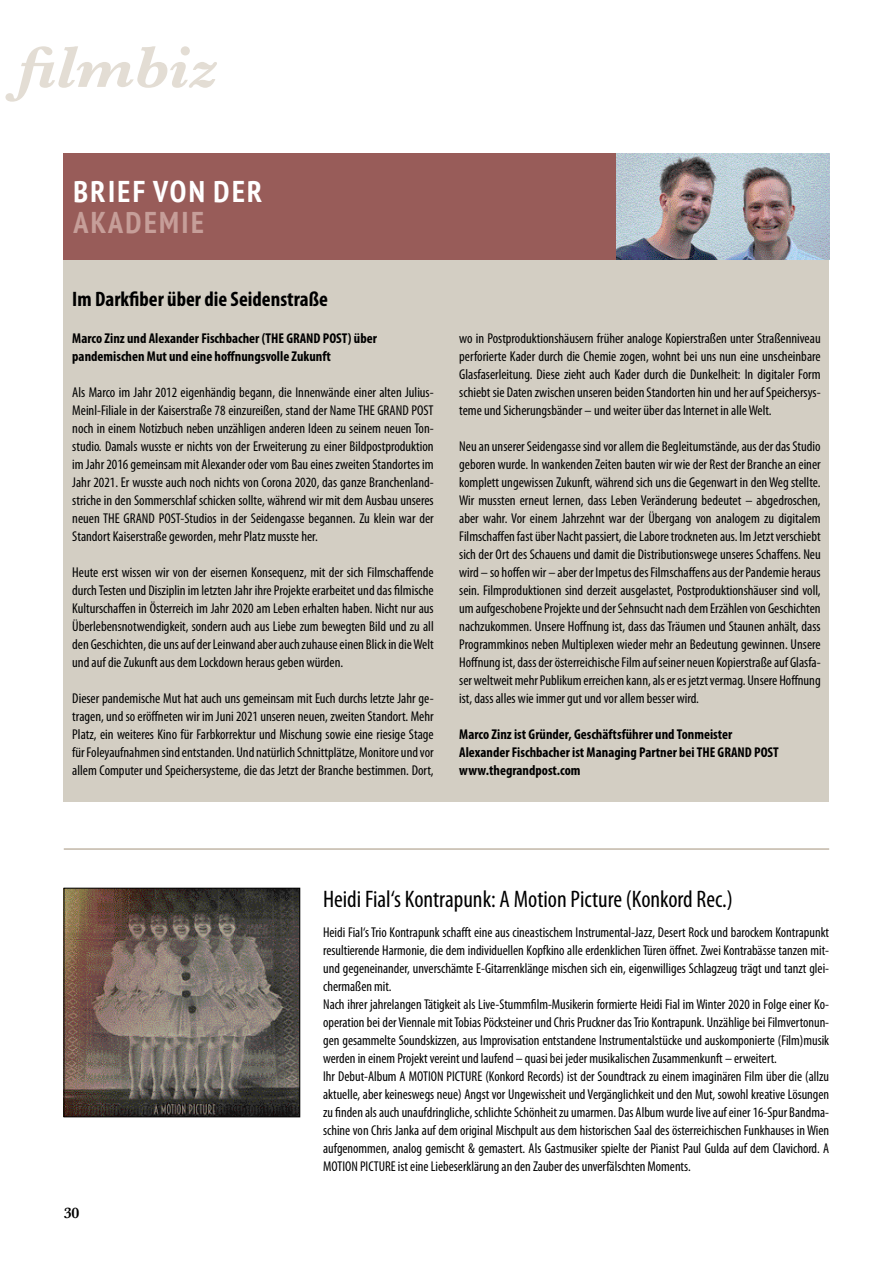
<style>
.page{position:relative;width:893px;height:1263px;background:#fff}
.page>*{position:absolute;margin:0;border:0;box-sizing:border-box;transform-origin:0 0}
.t1{font:italic 700 60px "Baskerville";color:#e3ddd4}
.t2{font:700 condensed 30px "PT Sans";letter-spacing:.08em;color:#fff}
.t3{font:700 condensed 30px "PT Sans";letter-spacing:.08em;color:#c69e99}
.t4{font:condensed 24px "Myriad Pro";color:#000}
.t5{font:700 condensed 21px "Myriad Pro";color:#000}
.t6{font:600 15.75px "Baskerville";color:#000}
.t7{font:condensed 14.25px/18px "Myriad Pro";color:#000;text-align:justify}
.t8{font:700 condensed 14.25px/18px "Myriad Pro";color:#000}
</style>
<div class="page">
<div style="left:64px;top:185px;width:765px;height:616px;background:#d3cec3"></div>
<div style="left:64px;top:153px;width:736px;height:106px;background:#985c59"></div>
<img style="left:617px;top:153px;width:212px;height:106px">
<img style="left:66px;top:890px;width:232px;height:225px">
<div style="left:64px;top:888px;width:236px;height:229px;border:1px solid #000"></div>
<hr style="left:64px;top:849px;width:765px;height:1px;background:#a3937b">
<h1 class="t1" style="left:17px;top:26px;width:202px">filmbiz</h1>
<h2 class="t2" style="left:73px;top:172px;width:190px">BRIEF VON DER</h2>
<h2 class="t3" style="left:73px;top:202px;width:132px">AKADEMIE</h2>
<h3 class="t5" style="left:72px;top:287px;width:257px">Im Darkfiber über die Seidenstraße</h3>
<p class="t8" style="left:72px;top:329px;width:306px">Marco Zinz und Alexander Fischbacher (THE GRAND POST) über pandemischen Mut und eine hoffnungsvolle Zukunft</p>
<p class="t7" style="left:72px;top:383px;width:363px">Als Marco im Jahr 2012 eigenhändig begann, die Innenwände einer alten Julius-Meinl-Filiale in der Kaiserstraße 78 einzureißen, stand der Name THE GRAND POST noch in einem Notizbuch neben unzähligen anderen Ideen zu seinem neuen Ton&shy;studio. Damals wusste er nichts von der Erweiterung zu einer Bildpostproduktion im Jahr 2016 gemeinsam mit Alexander oder vom Bau eines zweiten Standortes im Jahr 2021. Er wusste auch noch nichts von Corona 2020, das ganze Branchenland&shy;striche in den Sommerschlaf schicken sollte, während wir mit dem Ausbau unseres neuen THE GRAND POST-Studios in der Seidengasse begannen. Zu klein war der Standort Kaiserstraße geworden, mehr Platz musste her.</p>
<p class="t7" style="left:72px;top:563px;width:363px">Heute erst wissen wir von der eisernen Konsequenz, mit der sich Filmschaffende durch Testen und Disziplin im letzten Jahr ihre Projekte erarbeitet und das filmische Kulturschaffen in Österreich im Jahr 2020 am Leben erhalten haben. Nicht nur aus Überlebensnotwendigkeit, sondern auch aus Liebe zum bewegten Bild und zu all den Geschichten, die uns auf der Leinwand aber auch zuhause einen Blick in die Welt und auf die Zukunft aus dem Lockdown heraus geben würden.</p>
<p class="t7" style="left:72px;top:689px;width:363px">Dieser pandemische Mut hat auch uns gemeinsam mit Euch durchs letzte Jahr ge&shy;tragen, und so eröffneten wir im Juni 2021 unseren neuen, zweiten Standort. Mehr Platz, ein weiteres Kino für Farbkorrektur und Mischung sowie eine riesige Stage für Foleyaufnahmen sind entstanden. Und natürlich Schnittplätze, Monitore und vor allem Computer und Speichersysteme, die das Jetzt der Branche bestimmen. Dort,</p>
<p class="t7" style="left:459px;top:329px;width:363px">wo in Postproduktionshäusern früher analoge Kopierstraßen unter Straßenniveau perforierte Kader durch die Chemie zogen, wohnt bei uns nun eine unscheinbare Glasfaserleitung. Diese zieht auch Kader durch die Dunkelheit: In digitaler Form schiebt sie Daten zwischen unseren beiden Standorten hin und her auf Speichersys&shy;teme und Sicherungsbänder – und weiter über das Internet in alle Welt.</p>
<p class="t7" style="left:459px;top:437px;width:363px">Neu an unserer Seidengasse sind vor allem die Begleitumstände, aus der das Studio geboren wurde. In wankenden Zeiten bauten wir wie der Rest der Branche an einer komplett ungewissen Zukunft, während sich uns die Gegenwart in den Weg stellte.<br>Wir mussten erneut lernen, dass Leben Veränderung bedeutet – abgedroschen, aber wahr. Vor einem Jahrzehnt war der Übergang von analogem zu digitalem Filmschaffen fast über Nacht passiert, die Labore trockneten aus. Im Jetzt verschiebt sich der Ort des Schauens und damit die Distributionswege unseres Schaffens. Neu wird – so hoffen wir – aber der Impetus des Filmschaffens aus der Pandemie heraus sein. Filmproduktionen sind derzeit ausgelastet, Postproduktionshäuser sind voll, um aufgeschobene Projekte und der Sehnsucht nach dem Erzählen von Geschichten nachzukommen. Unsere Hoffnung ist, dass das Träumen und Staunen anhält, dass Programmkinos neben Multiplexen wieder mehr an Bedeutung gewinnen. Unsere Hoffnung ist, dass der österreichische Film auf seiner neuen Kopierstraße auf Glasfa&shy;ser weltweit mehr Publikum erreichen kann, als er es jetzt vermag. Unsere Hoffnung ist, dass alles wie immer gut und vor allem besser wird.</p>
<p class="t8" style="left:459px;top:725px;width:321px">Marco Zinz ist Gründer, Geschäftsführer und Tonmeister<br>Alexander Fischbacher ist Managing Partner bei THE GRAND POST www.thegrandpost.com</p>
<p class="t6" style="left:64px;top:1201px;width:17px">30</p>
<h3 class="t4" style="left:323px;top:886px;width:411px">Heidi Fial‘s Kontrapunk: A Motion Picture (Konkord Rec.)</h3>
<p class="t7" style="left:323px;top:923px;width:508px;text-align:left">Heidi Fial‘s Trio Kontrapunk schafft eine aus cineastischem Instrumental-Jazz, Desert Rock und barockem Kontrapunkt resultierende Harmonie, die dem individuellen Kopfkino alle erdenklichen Türen öffnet. Zwei Kontrabässe tanzen mit&shy;und gegeneinander, unverschämte E-Gitarrenklänge mischen sich ein, eigenwilliges Schlagzeug trägt und tanzt glei&shy;chermaßen mit.<br>Nach ihrer jahrelangen Tätigkeit als Live-Stummfilm-Musikerin formierte Heidi Fial im Winter 2020 in Folge einer Ko&shy;operation bei der Viennale mit Tobias Pöcksteiner und Chris Pruckner das Trio Kontrapunk. Unzählige bei Filmvertonun&shy;gen gesammelte Soundskizzen, aus Improvisation entstandene Instrumentalstücke und auskomponierte (Film)musik werden in einem Projekt vereint und laufend – quasi bei jeder musikalischen Zusammenkunft – erweitert.<br>Ihr Debut-Album A MOTION PICTURE (Konkord Records) ist der Soundtrack zu einem imaginären Film über die (allzu aktuelle, aber keineswegs neue) Angst vor Ungewissheit und Vergänglichkeit und den Mut, sowohl kreative Lösungen zu finden als auch unaufdringliche, schlichte Schönheit zu umarmen. Das Album wurde live auf einer 16-Spur Bandma&shy;schine von Chris Janka auf dem original Mischpult aus dem historischen Saal des österreichischen Funkhauses in Wien aufgenommen, analog gemischt &amp; gemastert. Als Gastmusiker spielte der Pianist Paul Gulda auf dem Clavichord. A MOTION PICTURE ist eine Liebeserklärung an den Zauber des unverfälschten Moments.</p>
</div>
